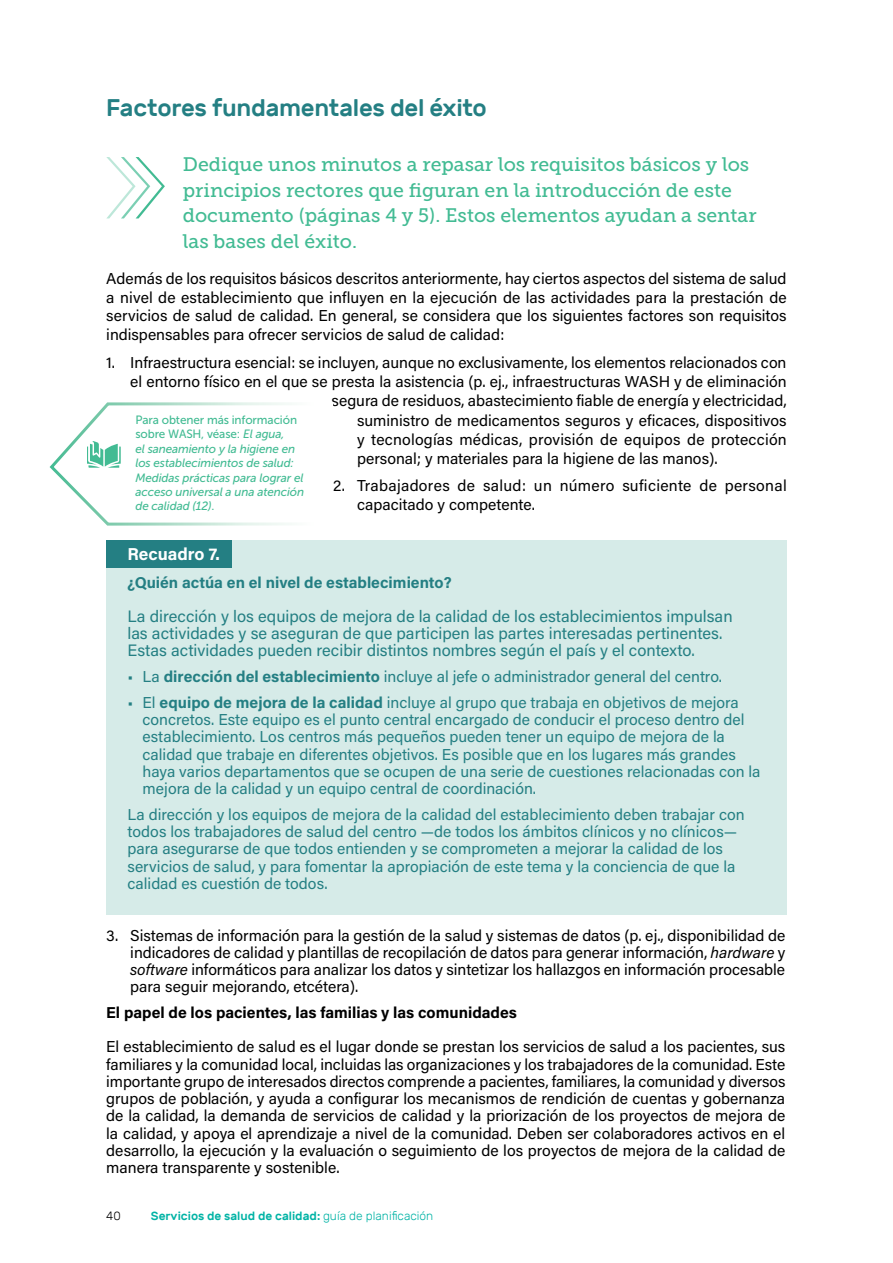
<style>
.page{position:relative;width:893px;height:1263px;background:#fff}
.page>*{position:absolute;margin:0;border:0;box-sizing:border-box;transform-origin:0 0}
.t1{font:500 24px "Rubik";letter-spacing:-.01em;color:#247f83}
.t2{font:19.5px/25.5px "Museo Slab 500";color:#42bb93}
.t3{font:700 17.25px "Acumin Pro";letter-spacing:-.005em;color:#fff}
.t4{font:16.5px/17.2px "Acumin Pro";color:#247f83}
.t5{font:15.75px/17.2px "Acumin Pro";color:#000;text-align:justify}
.t6{font:15.75px/17.2px "Acumin Pro";color:#247f83}
.t7{font:15.75px/18.9px "Acumin Pro";letter-spacing:.02em;color:#000}
.t8{font:700 15.75px "Acumin Pro";color:#000}
.t9{font:700 15.75px "Acumin Pro";color:#247f83}
.t10{font:italic 12px/14.4px "Museo Sans 500";letter-spacing:-.01em;color:#42bb93}
.t11{font:500 12px "Rubik";color:#00b3a5}
.t12{font:300 12px "Rubik";color:#000}
.s1{font-style:normal}
.s2{font-weight:700}
.s3{font-style:italic}
.s4{font-weight:300}
</style>
<div class="page">
<svg style="left:106px;top:157px;width:59px;height:61px"></svg>
<svg style="left:49px;top:402px;width:240px;height:124px"></svg>
<div style="left:106px;top:540px;width:681px;height:374px;background:#d6ebe8"></div>
<div style="left:106px;top:540px;width:126px;height:28px;background:#247f83"></div>
<h1 class="t1" style="left:106px;top:94px;width:382px">Factores fundamentales del éxito</h1>
<p class="t2" style="left:183px;top:152px;width:575px">Dedique unos minutos a repasar los requisitos básicos y los principios rectores que figuran en la introducción de este documento (páginas 4 y 5). Estos elementos ayudan a sentar las bases del éxito.</p>
<p class="t5" style="left:106px;top:268px;width:682px;line-height:18.9px">Además de los requisitos básicos descritos anteriormente, hay ciertos aspectos del sistema de salud a nivel de establecimiento que influyen en la ejecución de las actividades para la prestación de servicios de salud de calidad. En general, se considera que los siguientes factores son requisitos indispensables para ofrecer servicios de salud de calidad:</p>
<p class="t5" style="left:106px;top:352px;width:682px;line-height:18.9px;text-align:right">1. Infraestructura esencial: se incluyen, aunque no exclusivamente, los elementos relacionados con el entorno físico en el que se presta la asistencia (p. ej., infraestructuras WASH y de eliminación segura de residuos, abastecimiento fiable de energía y electricidad,</p>
<p class="t10" style="left:135px;top:413px;width:170px"><span class="s1">Para obtener más información sobre WASH, véase:</span> El agua,<br>el saneamiento y la higiene en los establecimientos de salud:<br>Medidas prácticas para lograr el acceso universal a una atención de calidad (12)<span class="s1">.</span></p>
<p class="t5" style="left:357px;top:410px;width:431px;line-height:18.9px">suministro de medicamentos seguros y eficaces, dispositivos y tecnologías médicas, provisión de equipos de protección personal; y materiales para la higiene de las manos).</p>
<p class="t7" style="left:357px;top:475px;width:431px;text-indent:-24px">2. Trabajadores de salud: un número suficiente de personal capacitado y competente.</p>
<p class="t3" style="left:128px;top:542px;width:94px">Recuadro 7.</p>
<p class="t9" style="left:128px;top:571px;width:326px">¿Quién actúa en el nivel de establecimiento?</p>
<p class="t4" style="left:128px;top:607px;width:607px">La dirección y los equipos de mejora de la calidad de los establecimientos impulsan las actividades y se aseguran de que participen las partes interesadas pertinentes.<br>Estas actividades pueden recibir distintos nombres según el país y el contexto.</p>
<p class="t6" style="left:128px;top:667px;width:596px">• La <span class="s2">dirección del establecimiento</span> incluye al jefe o administrador general del centro.</p>
<p class="t6" style="left:143px;top:693px;width:620px;text-indent:-15px">• El <span class="s2">equipo de mejora de la calidad</span> incluye al grupo que trabaja en objetivos de mejora concretos. Este equipo es el punto central encargado de conducir el proceso dentro del establecimiento. Los centros más pequeños pueden tener un equipo de mejora de la calidad que trabaje en diferentes objetivos. Es posible que en los lugares más grandes haya varios departamentos que se ocupen de una serie de cuestiones relacionadas con la mejora de la calidad y un equipo central de coordinación.</p>
<p class="t6" style="left:128px;top:805px;width:619px">La dirección y los equipos de mejora de la calidad del establecimiento deben trabajar con todos los trabajadores de salud del centro —de todos los ámbitos clínicos y no clínicos— para asegurarse de que todos entienden y se comprometen a mejorar la calidad de los servicios de salud, y para fomentar la apropiación de este tema y la conciencia de que la calidad es cuestión de todos.</p>
<p class="t5" style="left:130px;top:926px;width:656px;text-indent:-24px">3. Sistemas de información para la gestión de la salud y sistemas de datos (p. ej., disponibilidad de indicadores de calidad y plantillas de recopilación de datos para generar información, <span class="s3">hardware</span> y <span class="s3">software</span> informáticos para analizar los datos y sintetizar los hallazgos en información procesable para seguir mejorando, etcétera).</p>
<p class="t8" style="left:106px;top:1001px;width:412px">El papel de los pacientes, las familias y las comunidades</p>
<p class="t5" style="left:106px;top:1037px;width:681px">El establecimiento de salud es el lugar donde se prestan los servicios de salud a los pacientes, sus familiares y la comunidad local, incluidas las organizaciones y los trabajadores de la comunidad. Este importante grupo de interesados directos comprende a pacientes, familiares, la comunidad y diversos grupos de población, y ayuda a configurar los mecanismos de rendición de cuentas y gobernanza de la calidad, la demanda de servicios de calidad y la priorización de los proyectos de mejora de la calidad, y apoya el aprendizaje a nivel de la comunidad. Deben ser colaboradores activos en el desarrollo, la ejecución y la evaluación o seguimiento de los proyectos de mejora de la calidad de manera transparente y sostenible.</p>
<p class="t12" style="left:106px;top:1209px;width:16px">40</p>
<p class="t11" style="left:151px;top:1209px;width:284px">Servicios de salud de calidad: <span class="s4">guía de planificación</span></p>
</div>
